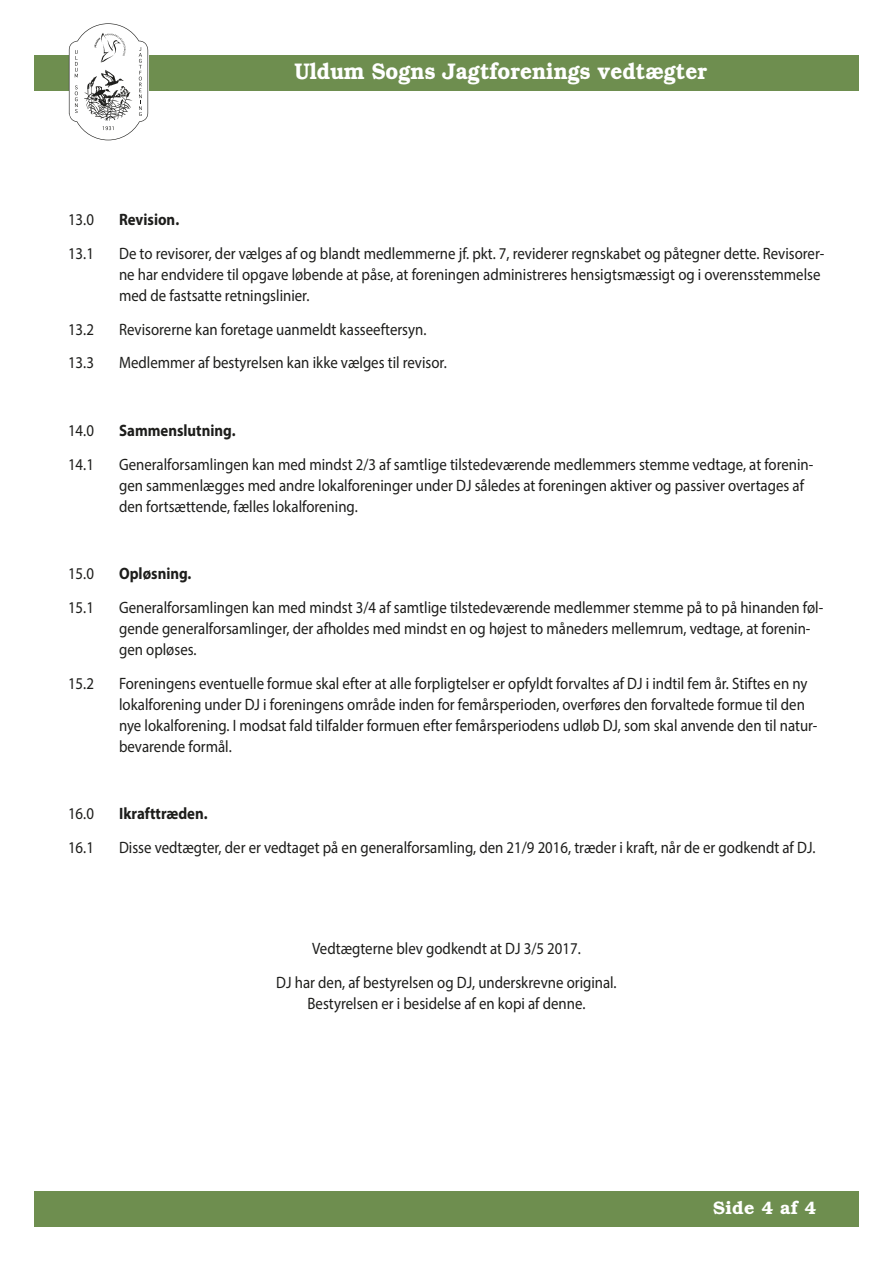
<style>
.page{position:relative;width:893px;height:1263px;background:#fff}
.page>*{position:absolute;margin:0;border:0;box-sizing:border-box;transform-origin:0 0}
.t1{font:700 22.65px "Brooklyn";color:#fff;scale:.92 1}
.t2{font:700 18px "Brooklyn";letter-spacing:.02em;color:#fff}
.Brødtekst{font:16.5px/21px "Myriad Pro";color:#1d1d1b;scale:.9 1}
.Brødtekst-2{font:700 16.5px "Myriad Pro";color:#1d1d1b;scale:.9 1}
</style>
<div class="page">
<div style="left:34px;top:1191px;width:825px;height:36px;background:#6e8e4f"></div>
<div style="left:34px;top:55px;width:825px;height:35px;background:#6e8e4f"></div>
<svg style="left:69px;top:23px;width:79px;height:117px"></svg>
<h1 class="t1" style="left:294px;top:58px;width:450px">Uldum Sogns Jagtforenings vedtægter</h1>
<p class="Brødtekst" style="left:68px;top:209px;width:30px">13.0</p>
<p class="Brødtekst-2" style="left:119px;top:209px;width:68px">Revision.</p>
<p class="Brødtekst" style="left:68px;top:242px;width:30px">13.1</p>
<p class="Brødtekst" style="left:119px;top:242px;width:785px">De to revisorer, der vælges af og blandt medlemmerne jf. pkt. 7, reviderer regnskabet og påtegner dette. Revisorer&shy;ne har endvidere til opgave løbende at påse, at foreningen administreres hensigtsmæssigt og i overensstemmelse med de fastsatte retningslinier.</p>
<p class="Brødtekst" style="left:68px;top:318px;width:30px">13.2</p>
<p class="Brødtekst" style="left:119px;top:318px;width:343px">Revisorerne kan foretage uanmeldt kasseeftersyn.</p>
<p class="Brødtekst" style="left:68px;top:352px;width:30px">13.3</p>
<p class="Brødtekst" style="left:119px;top:352px;width:366px">Medlemmer af bestyrelsen kan ikke vælges til revisor.</p>
<p class="Brødtekst" style="left:68px;top:419px;width:30px">14.0</p>
<p class="Brødtekst-2" style="left:119px;top:419px;width:131px">Sammenslutning.</p>
<p class="Brødtekst" style="left:68px;top:453px;width:30px">14.1</p>
<p class="Brødtekst" style="left:119px;top:453px;width:773px">Generalforsamlingen kan med mindst 2/3 af samtlige tilstedeværende medlemmers stemme vedtage, at forenin&shy;gen sammenlægges med andre lokalforeninger under DJ således at foreningen aktiver og passiver overtages af den fortsættende, fælles lokalforening.</p>
<p class="Brødtekst" style="left:68px;top:563px;width:30px">15.0</p>
<p class="Brødtekst-2" style="left:119px;top:563px;width:82px">Opløsning.</p>
<p class="Brødtekst" style="left:68px;top:596px;width:30px">15.1</p>
<p class="Brødtekst" style="left:119px;top:596px;width:784px">Generalforsamlingen kan med mindst 3/4 af samtlige tilstedeværende medlemmer stemme på to på hinanden føl&shy;gende generalforsamlinger, der afholdes med mindst en og højest to måneders mellemrum, vedtage, at forenin&shy;gen opløses.</p>
<p class="Brødtekst" style="left:68px;top:672px;width:30px">15.2</p>
<p class="Brødtekst" style="left:119px;top:672px;width:778px">Foreningens eventuelle formue skal efter at alle forpligtelser er opfyldt forvaltes af DJ i indtil fem år. Stiftes en ny lokalforening under DJ i foreningens område inden for femårsperioden, overføres den forvaltede formue til den nye lokalforening. I modsat fald tilfalder formuen efter femårsperiodens udløb DJ, som skal anvende den til natur&shy;bevarende formål.</p>
<p class="Brødtekst" style="left:68px;top:803px;width:30px">16.0</p>
<p class="Brødtekst-2" style="left:119px;top:803px;width:100px">Ikrafttræden.</p>
<p class="Brødtekst" style="left:68px;top:837px;width:30px">16.1</p>
<p class="Brødtekst" style="left:119px;top:837px;width:775px">Disse vedtægter, der er vedtaget på en generalforsamling, den 21/9 2016, træder i kraft, når de er godkendt af DJ.</p>
<p class="Brødtekst" style="left:312px;top:938px;width:300px">Vedtægterne blev godkendt at DJ 3/5 2017.</p>
<p class="Brødtekst" style="left:276px;top:972px;width:380px;text-align:center">DJ har den, af bestyrelsen og DJ, underskrevne original.<br>Bestyrelsen er i besidelse af en kopi af denne.</p>
<p class="t2" style="left:713px;top:1197px;width:105px">Side 4 af 4</p>
</div>
